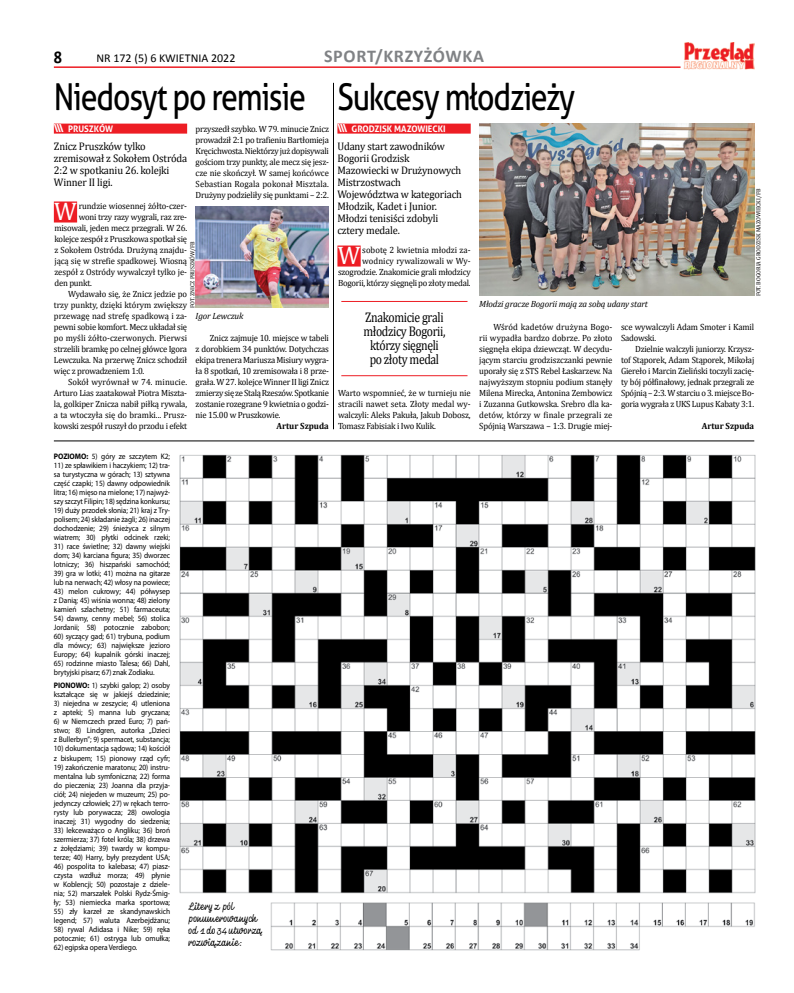
<style>
.page{position:relative;width:794px;height:993px;background:#fff}
.page>*{position:absolute;margin:0;border:0;box-sizing:border-box;transform-origin:0 0}
.t1{font:37px "Aller";letter-spacing:-.04em;color:#000;scale:.82 1}
.t2{font:25.5px "Cambria";color:#fff;scale:.96 1}
.t3{font:700 18px "Calibri";letter-spacing:.04em;color:#808285}
.t4{font:700 18px "Calibri";color:#000;scale:.9 1}
.t5{font:14px/14px "Cambria";letter-spacing:-.03em;color:#000;text-align:center;scale:.84 1}
.t6{font:12px "Calibri";color:#000}
.t7{font:11px/12px "Cambria";letter-spacing:-.015em;color:#000;scale:.95 1}
.t8{font:11px/12px "Havana";letter-spacing:-.06em;color:#000}
.t9{font:9px/11px "Cambria";letter-spacing:-.02em;color:#000;text-align:justify;scale:.96 1}
.t10{font:9px "Cambria";color:#000;scale:.96 1}
.t11{font:italic 9px "Cambria";letter-spacing:-.015em;color:#000}
.t12{font:700 9px "Aller";color:#fff;scale:.96 1}
.t13{font:9px "Cambria";letter-spacing:.005em;color:#000;scale:.96 1}
.t14{font:9px "Cambria";letter-spacing:.01em;color:#000;scale:.96 1}
.t15{font:700 9px "Cambria";color:#000;scale:.96 1}
.t16{font:8px/9px "Myriad Pro";letter-spacing:-.01em;color:#000;text-align:justify;scale:.93 1}
.t17{font:6px "Cambria";color:#000;scale:.96 1}
.s1{font-size:11px}
.s2{font-weight:700}
</style>
<div class="page">
<hr style="left:54px;top:66px;width:626px;height:2px;background:#ed1d24">
<img style="left:684px;top:43px;width:71px;height:27px">
<hr style="left:54px;top:440px;width:700px;height:1px;background:#000">
<div style="left:54px;top:123px;width:133px;height:10px;background:#ed1d24"></div>
<div style="left:54px;top:201px;width:23px;height:21px;background:#ed1d24"></div>
<div style="left:337px;top:123px;width:134px;height:10px;background:#ed1d24"></div>
<div style="left:337px;top:245px;width:24px;height:21px;background:#ed1d24"></div>
<img style="left:179px;top:454px;width:577px;height:440px">
<img style="left:270px;top:902px;width:485px;height:49px">
<img style="left:479px;top:124px;width:275px;height:172px">
<img style="left:196px;top:206px;width:133px;height:101px">
<hr style="left:341px;top:301px;width:126px;height:1px;background:#ed1d24">
<hr style="left:341px;top:375px;width:126px;height:1px;background:#ed1d24">
<hr style="left:333px;top:83px;width:1px;height:346px;background:#000">
<h3 class="t4" style="left:54px;top:45px;width:11px">8</h3>
<h3 class="t6" style="left:96px;top:51px;width:141px">NR 172 (5) 6 KWIETNIA 2022</h3>
<h3 class="t3" style="left:324px;top:45px;width:162px">SPORT/KRZYŻÓWKA</h3>
<h1 class="t1" style="left:54px;top:74px;width:637px">Niedosyt po remisie Sukcesy młodzieży</h1>
<p class="t12" style="left:54px;top:123px;width:63px"><span class="s1">\\\</span> PRUSZKÓW</p>
<p class="t7" style="left:54px;top:140px;width:142px">Znicz Pruszków tylko zremisował z Sokołem Ostróda<br>2:2 w spotkaniu 26. kolejki<br>Winner II ligi.</p>
<h2 class="t2" style="left:54px;top:196px;width:25px">W</h2>
<p class="t9" style="left:79px;top:200px;width:114px">rundzie wiosennej żółto-czer-</p>
<p class="t12" style="left:337px;top:123px;width:114px"><span class="s1">\\\</span> GRODZISK MAZOWIECKI</p>
<p class="t7" style="left:337px;top:140px;width:132px">Udany start zawodników<br>Bogorii Grodzisk<br>Mazowiecki w Drużynowych<br>Mistrzostwach<br>Województwa w kategoriach<br>Młodzik, Kadet i Junior.<br>Młodzi tenisiści zdobyli cztery medale.</p>
<h2 class="t2" style="left:338px;top:240px;width:25px">W</h2>
<p class="t9" style="left:196px;top:123px;width:140px">przyszedł szybko. W 79. minucie Znicz prowadził 2:1 po trafieniu Bartłomieja Kręcichwosta. Niektórzy już dopisywali gościom trzy punkty, ale mecz się jesz&shy;cze nie skończył. W samej końcówce Sebastian Rogala pokonał Misztala.<br>Drużyny podzieliły się punktami – 2:2.</p>
<p class="t9" style="left:79px;top:211px;width:114px">woni trzy razy wygrali, raz zre-</p>
<p class="t9" style="left:54px;top:222px;width:140px">misowali, jeden mecz przegrali. W 26.</p>
<p class="t9" style="left:54px;top:233px;width:140px">kolejce zespół z Pruszkowa spotkał się</p>
<p class="t9" style="left:54px;top:244px;width:140px">z Sokołem Ostróda. Drużyną znajdu-</p>
<p class="t9" style="left:54px;top:255px;width:140px">jącą się w strefie spadkowej. Wiosną</p>
<p class="t9" style="left:54px;top:266px;width:140px">zespół z Ostródy wywalczył tylko je-</p>
<p class="t9" style="left:54px;top:277px;width:41px">den punkt.</p>
<p class="t9" style="left:68px;top:288px;width:126px">Wydawało się, że Znicz jedzie po</p>
<p class="t9" style="left:54px;top:299px;width:140px">trzy punkty, dzięki którym zwiększy</p>
<p class="t10" style="left:54px;top:311px;width:140px">przewagę nad strefę spadkową i za-</p>
<p class="t9" style="left:54px;top:321px;width:140px">pewni sobie komfort. Mecz układał się</p>
<p class="t13" style="left:54px;top:333px;width:140px">po myśli żółto-czerwonych. Pierwsi</p>
<p class="t9" style="left:54px;top:343px;width:140px">strzelili bramkę po celnej główce Igora</p>
<p class="t9" style="left:54px;top:354px;width:140px">Lewczuka. Na przerwę Znicz schodził</p>
<p class="t9" style="left:54px;top:365px;width:96px">więc z prowadzeniem 1:0.</p>
<p class="t14" style="left:68px;top:377px;width:126px">Sokół wyrównał w 74. minucie.</p>
<p class="t9" style="left:54px;top:387px;width:140px">Arturo Lias zaatakował Piotra Miszta-</p>
<p class="t9" style="left:54px;top:398px;width:140px">la, golkiper Znicza nabił piłką rywala,</p>
<p class="t10" style="left:54px;top:410px;width:140px">a ta wtoczyła się do bramki... Prusz-</p>
<p class="t9" style="left:54px;top:420px;width:140px">kowski zespół ruszył do przodu i efekt</p>
<p class="t17" style="left:189px;top:308px;width:71px;rotate:-90deg">FOT. ZNICZ PRUSZKÓW/FB</p>
<p class="t9" style="left:338px;top:244px;width:140px;text-align:right">sobotę 2 kwietnia młodzi za&shy;wodnicy rywalizowali w Wy&shy;szogrodzie. Znakomicie grali młodzicy Bogorii, którzy sięgnęli po złoty medal.</p>
<p class="t11" style="left:196px;top:309px;width:49px">Igor Lewczuk</p>
<h3 class="t5" style="left:363px;top:310px;width:99px">Znakomicie grali młodzicy Bogorii, którzy sięgnęli po złoty medal</h3>
<p class="t9" style="left:196px;top:332px;width:140px;text-indent:14px">Znicz zajmuje 10. miejsce w tabeli z dorobkiem 34 punktów. Dotychczas ekipa trenera Mariusza Misiury wygra&shy;ła 8 spotkań, 10 zremisowała i 8 prze&shy;grała. W 27. kolejce Winner II ligi Znicz zmierzy się ze Stalą Rzeszów. Spotkanie zostanie rozegrane 9 kwietnia o godzi&shy;nie 15.00 w Pruszkowie.</p>
<p class="t15" style="left:276px;top:420px;width:56px">Artur Szpuda</p>
<p class="t9" style="left:338px;top:387px;width:140px">Warto wspomnieć, że w turnieju nie stracili nawet seta. Złoty medal wy&shy;walczyli: Aleks Pakuła, Jakub Dobosz, Tomasz Fabisiak i Iwo Kulik.</p>
<p class="t11" style="left:479px;top:298px;width:170px">Młodzi gracze Bogorii mają za sobą udany start</p>
<p class="t17" style="left:755px;top:296px;width:114px;rotate:-90deg">FOT. BOGORIA GRODZISK MAZOWIECKI/FB</p>
<p class="t9" style="left:479px;top:321px;width:140px;text-indent:14px">Wśród kadetów drużyna Bogo&shy;rii wypadła bardzo dobrze. Po złoto sięgnęła ekipa dziewcząt. W decydu&shy;jącym starciu grodziszczanki pewnie uporały się z STS Rebel Łaskarzew. Na najwyższym stopniu podium stanęły Milena Mirecka, Antonina Zembowicz i Zuzanna Gutkowska. Srebro dla ka&shy;detów, którzy w finale przegrali ze Spójnią Warszawa – 1:3. Drugie miej-</p>
<p class="t9" style="left:621px;top:321px;width:140px">sce wywalczyli Adam Smoter i Kamil<br>Sadowski.</p>
<p class="t9" style="left:621px;top:343px;width:140px;text-indent:14px">Dzielnie walczyli juniorzy. Krzysz&shy;tof Stąporek, Adam Stąporek, Mikołaj Giereło i Marcin Zieliński toczyli zacię&shy;ty bój półfinałowy, jednak przegrali ze Spójnią – 2:3. W starciu o 3. miejsce Bo&shy;goria wygrała z UKS Lupus Kabaty 3:1.</p>
<p class="t15" style="left:702px;top:420px;width:56px">Artur Szpuda</p>
<p class="t16" style="left:54px;top:452px;width:126px"><span class="s2">POZIOMO:</span> 5) góry ze szczytem K2;</p>
<p class="t16" style="left:54px;top:461px;width:126px">11) ze spławikiem i haczykiem; 12) tra&shy;sa turystyczna w górach; 13) sztywna część czapki; 15) dawny odpowiednik litra; 16) mięso na mielone; 17) najwyż&shy;szy szczyt Filipin; 18) sędzina konkursu;</p>
<p class="t16" style="left:54px;top:506px;width:126px">19) duży przodek słonia; 21) kraj z Try&shy;polisem; 24) składanie żagli; 26) inaczej dochodzenie; 29) śnieżyca z silnym wiatrem; 30) płytki odcinek rzeki;</p>
<p class="t16" style="left:54px;top:542px;width:126px">31) race świetlne; 32) dawny wiejski dom; 34) karciana figura; 35) dworzec lotniczy; 36) hiszpański samochód;</p>
<p class="t16" style="left:54px;top:569px;width:126px">39) gra w lotki; 41) można na gitarze lub na nerwach; 42) włosy na powiece;</p>
<p class="t16" style="left:54px;top:587px;width:126px">43) melon cukrowy; 44) półwysep z Danią; 45) wiśnia wonna; 48) zielony kamień szlachetny; 51) farmaceuta;</p>
<p class="t16" style="left:54px;top:614px;width:126px">54) dawny, cenny mebel; 56) stolica<br>Jordanii; 58) potocznie zabobon;</p>
<p class="t16" style="left:54px;top:632px;width:126px">60) syczący gad; 61) trybuna, podium dla mówcy; 63) największe jezioro Europy; 64) kupalnik górski inaczej;</p>
<p class="t16" style="left:54px;top:659px;width:126px">65) rodzinne miasto Talesa; 66) Dahl, brytyjski pisarz; 67) znak Zodiaku.</p>
<p class="t16" style="left:54px;top:681px;width:126px"><span class="s2">PIONOWO:</span> 1) szybki galop; 2) osoby kształcące się w jakiejś dziedzinie;</p>
<p class="t16" style="left:54px;top:699px;width:126px">3) niejedna w zeszycie; 4) utleniona z apteki; 5) manna lub gryczana;</p>
<p class="t16" style="left:54px;top:717px;width:126px">6) w Niemczech przed Euro; 7) pań&shy;stwo; 8) Lindgren, autorka „Dzieci z Bullerbyn”; 9) spermacet, substancja;</p>
<p class="t16" style="left:54px;top:744px;width:126px">10) dokumentacja sądowa; 14) kościół z biskupem; 15) pionowy rząd cyfr;</p>
<p class="t16" style="left:54px;top:762px;width:126px">19) zakończenie maratonu; 20) instru&shy;mentalna lub symfoniczna; 22) forma do pieczenia; 23) Joanna dla przyja&shy;ciół; 24) niejeden w muzeum; 25) po&shy;jedynczy człowiek; 27) w rękach terro&shy;rysty lub porywacza; 28) owologia inaczej; 31) wygodny do siedzenia;</p>
<p class="t16" style="left:54px;top:825px;width:126px">33) lekceważąco o Angliku; 36) broń szermierza; 37) fotel króla; 38) drzewa z żołędziami; 39) twardy w kompu&shy;terze; 40) Harry, były prezydent USA;</p>
<p class="t16" style="left:54px;top:861px;width:126px">46) pospolita to kalebasa; 47) piasz&shy;czysta wzdłuż morza; 49) płynie w Koblencji; 50) pozostaje z dziele&shy;nia; 52) marszałek Polski Rydz-Śmig&shy;ły; 53) niemiecka marka sportowa;</p>
<p class="t16" style="left:54px;top:906px;width:126px">55) zły karzeł ze skandynawskich legend; 57) waluta Azerbejdżanu;</p>
<p class="t16" style="left:54px;top:924px;width:126px">58) rywal Adidasa i Nike; 59) ręka potocznie; 61) ostryga lub omułka;</p>
<p class="t16" style="left:54px;top:942px;width:91px">62) egipska opera Verdiego.</p>
<p class="t8" style="left:189px;top:901px;width:75px">Litery z pól ponumerowanych od 1 do 34 utworzą rozwiązanie:</p>
</div>
